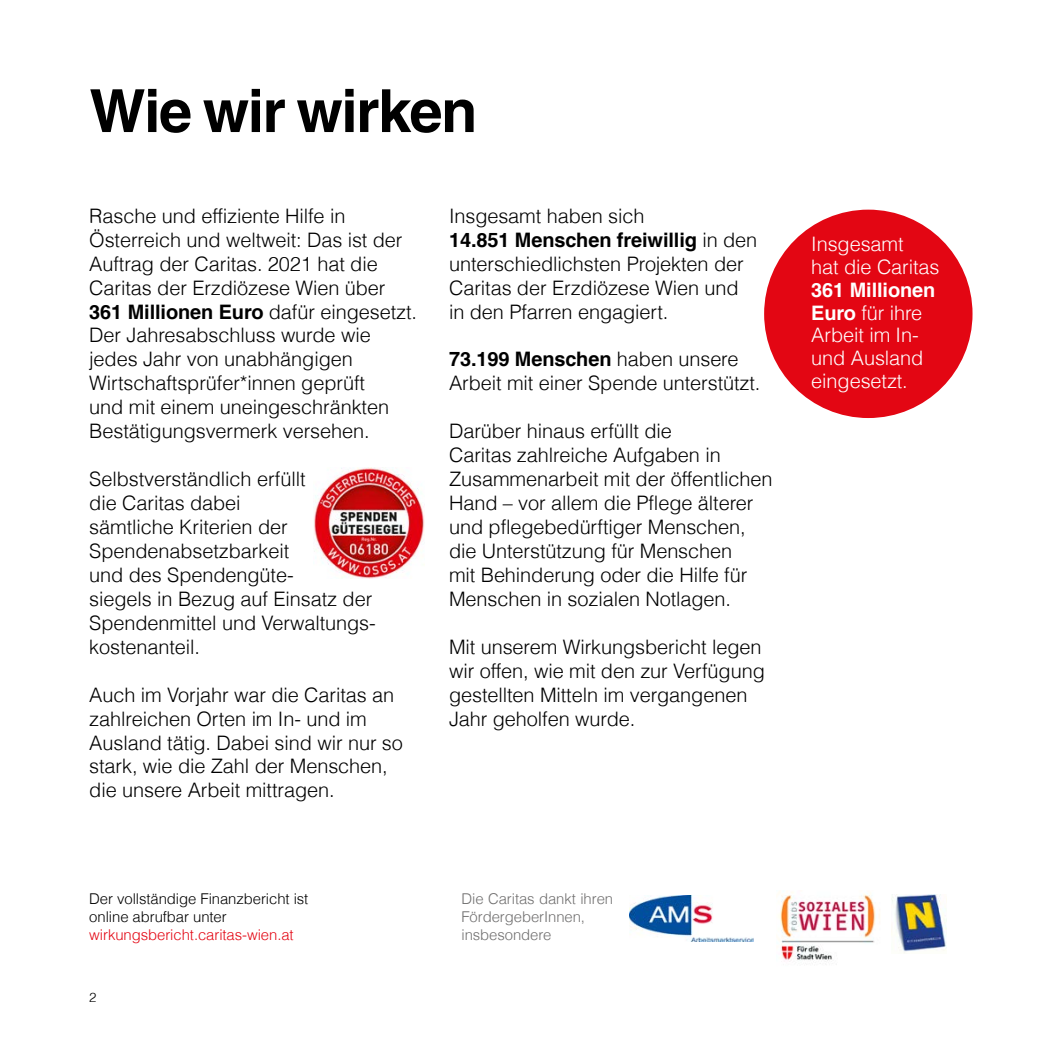
<style>
.page{position:relative;width:1042px;height:1042px;background:#fff}
.page>*{position:absolute;margin:0;border:0;box-sizing:border-box;transform-origin:0 0}
.t1{font:700 59.5px "Helvetica LT Com";letter-spacing:-.025em;color:#000}
.t2{font:300 19.95px/24px "Helvetica LT Com";letter-spacing:-.005em;color:#000}
.t3{font:300 19.95px/22.8px "Helvetica LT Com";letter-spacing:-.005em;color:#fff}
.t4{font:300 14.88px/17.8px "Helvetica LT Com";letter-spacing:-.005em;color:#000}
.t5{font:300 14.88px/17.8px "Helvetica LT Com";letter-spacing:-.005em;color:#706f6f}
.t6{font:300 14.88px "Helvetica LT Com";letter-spacing:-.005em;color:#e30613}
.t7{font:300 13.12px "Helvetica LT Com";color:#000}
.s1{font-weight:700}
</style>
<div class="page">
<img style="left:314px;top:468px;width:110px;height:111px">
<img style="left:629px;top:895px;width:124px;height:46px">
<img style="left:892px;top:894px;width:55px;height:59px">
<div style="left:764px;top:210px;width:208px;height:208px;background:#e30613;border-radius:50%"></div>
<img style="left:779px;top:892px;width:101px;height:72px">
<h1 class="t1" style="left:89px;top:75px;width:390px">Wie wir wirken</h1>
<p class="t2" style="left:89px;top:203px;width:329px">Rasche und effiziente Hilfe in Österreich und weltweit: Das ist der Auftrag der Caritas. 2021 hat die Caritas der Erzdiözese Wien über <span class="s1">361 Millionen Euro</span> dafür eingesetzt.<br>Der Jahresabschluss wurde wie jedes Jahr von unabhängigen Wirtschaftsprüfer*innen geprüft<br>und mit einem uneingeschränkten Bestätigungsvermerk versehen.</p>
<p class="t2" style="left:89px;top:467px;width:288px">Selbstverständlich erfüllt<br>die Caritas dabei<br>sämtliche Kriterien der<br>Spendenabsetzbarkeit<br>und des Spendengüte-<br>siegels in Bezug auf Einsatz der<br>Spendenmittel und Verwaltungs&shy;kostenanteil.</p>
<p class="t2" style="left:89px;top:682px;width:315px">Auch im Vorjahr war die Caritas an zahlreichen Orten im In- und im<br>Ausland tätig. Dabei sind wir nur so stark, wie die Zahl der Menschen, die unsere Arbeit mittragen.</p>
<p class="t2" style="left:449px;top:203px;width:310px">Insgesamt haben sich<br><span class="s1">14.851 Menschen freiwillig</span> in den unterschiedlichsten Projekten der<br>Caritas der Erzdiözese Wien und in den Pfarren engagiert.</p>
<p class="t2" style="left:449px;top:347px;width:313px"><span class="s1">73.199 Menschen</span> haben unsere<br>Arbeit mit einer Spende unterstützt.</p>
<p class="t2" style="left:449px;top:419px;width:325px">Darüber hinaus erfüllt die<br>Caritas zahlreiche Aufgaben in<br>Zusammenarbeit mit der öffentlichen<br>Hand – vor allem die Pflege älterer und pflegebedürftiger Menschen, die Unterstützung für Menschen<br>mit Behinderung oder die Hilfe für<br>Menschen in sozialen Notlagen.</p>
<p class="t2" style="left:449px;top:634px;width:317px">Mit unserem Wirkungsbericht legen wir offen, wie mit den zur Verfügung gestellten Mitteln im vergangenen<br>Jahr geholfen wurde.</p>
<p class="t4" style="left:89px;top:889px;width:221px">Der vollständige Finanzbericht ist online abrufbar unter</p>
<p class="t6" style="left:89px;top:925px;width:206px">wirkungsbericht.caritas-wien.at</p>
<p class="t7" style="left:89px;top:989px;width:9px">2</p>
<p class="t5" style="left:461px;top:889px;width:153px">Die Caritas dankt ihren<br>FördergeberInnen, insbesondere</p>
<p class="t3" style="left:811px;top:233px;width:130px">Insgesamt<br>hat die Caritas</p>
<p class="t3" style="left:811px;top:278px;width:126px"><span class="s1">361 Millionen<br>Euro</span> für ihre<br>Arbeit im In&shy;und Ausland eingesetzt.</p>
</div>
